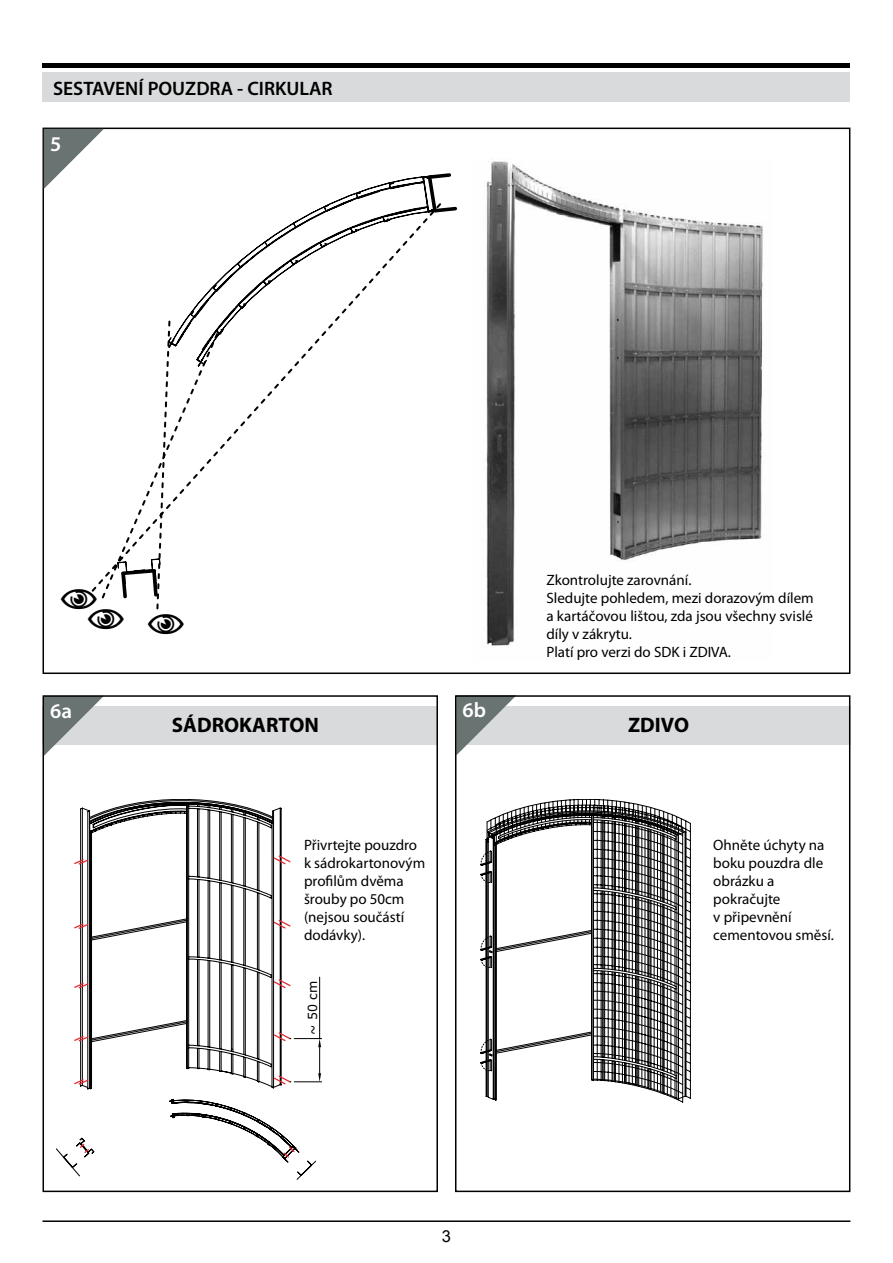
<style>
.page{position:relative;width:893px;height:1263px;background:#fff}
.page>*{position:absolute;margin:0;border:0;box-sizing:border-box;transform-origin:0 0}
.t1{font:700 21px "Myriad Pro";color:#000}
.t2{font:600 21px "Myriad Pro";color:#fff}
.t3{font:600 19.5px "Myriad Pro";color:#000}
.t4{font:16.5px "Arial";color:#000}
.t5{font:15px/18px "Myriad Pro";color:#000}
.t6{font:12.6px "Verdana";color:#000}
</style>
<div class="page">
<hr style="left:43px;top:1220px;width:807px;height:2px;background:#000">
<div style="left:43px;top:72px;width:807px;height:30px;background:#d9dadb"></div>
<hr style="left:43px;top:64px;width:807px;height:4px;background:#000">
<img style="left:486px;top:161px;width:277px;height:485px">
<svg style="left:443px;top:173px;width:14px;height:39px"></svg>
<svg style="left:340px;top:174px;width:103px;height:25px"></svg>
<svg style="left:118px;top:199px;width:327px;height:362px"></svg>
<svg style="left:82px;top:799px;width:200px;height:55px"></svg>
<svg style="left:80px;top:808px;width:193px;height:46px"></svg>
<svg style="left:56px;top:854px;width:266px;height:325px"></svg>
<svg style="left:498px;top:799px;width:192px;height:303px"></svg>
<svg style="left:486px;top:816px;width:190px;height:284px"></svg>
<svg style="left:480px;top:822px;width:19px;height:279px"></svg>
<svg style="left:44px;top:129px;width:60px;height:60px"></svg>
<div style="left:43px;top:706px;width:395px;height:38px;background:#d9dadb"></div>
<svg style="left:46px;top:698px;width:58px;height:56px"></svg>
<div style="left:43px;top:695px;width:395px;height:497px;border:2px solid #000"></div>
<div style="left:457px;top:706px;width:393px;height:38px;background:#d9dadb"></div>
<svg style="left:458px;top:698px;width:58px;height:56px"></svg>
<div style="left:455px;top:695px;width:395px;height:497px;border:2px solid #000"></div>
<svg style="left:91px;top:561px;width:70px;height:49px"></svg>
<h2 class="t3" style="left:53px;top:78px;width:281px">SESTAVENÍ POUZDRA - CIRKULAR</h2>
<h1 class="t2" style="left:50px;top:134px;width:13px">5</h1>
<h1 class="t2" style="left:50px;top:700px;width:23px">6a</h1>
<h1 class="t1" style="left:172px;top:713px;width:148px">SÁDROKARTON</h1>
<h1 class="t2" style="left:463px;top:700px;width:25px">6b</h1>
<p class="t5" style="left:546px;top:572px;width:269px">Zkontrolujte zarovnání.<br>Sledujte pohledem, mezi dorazovým dílem a kartáčovou lištou, zda jsou všechny svislé díly v zákrytu.<br>Platí pro verzi do SDK i ZDIVA.</p>
<h1 class="t1" style="left:628px;top:713px;width:62px">ZDIVO</h1>
<p class="t5" style="left:304px;top:836px;width:123px">Přivrtejte pouzdro k sádrokartonovým profilům dvěma šrouby po 50cm (nejsou součástí dodávky).</p>
<p class="t5" style="left:713px;top:837px;width:122px">Ohněte úchyty na boku pouzdra dle obrázku a pokračujte<br>v připevnění cementovou směsí.</p>
<p class="t6" style="left:306px;top:1035px;width:56px;rotate:-90deg">~ 50 cm</p>
<p class="t4" style="left:442px;top:1226px;width:11px">3</p>
</div>
